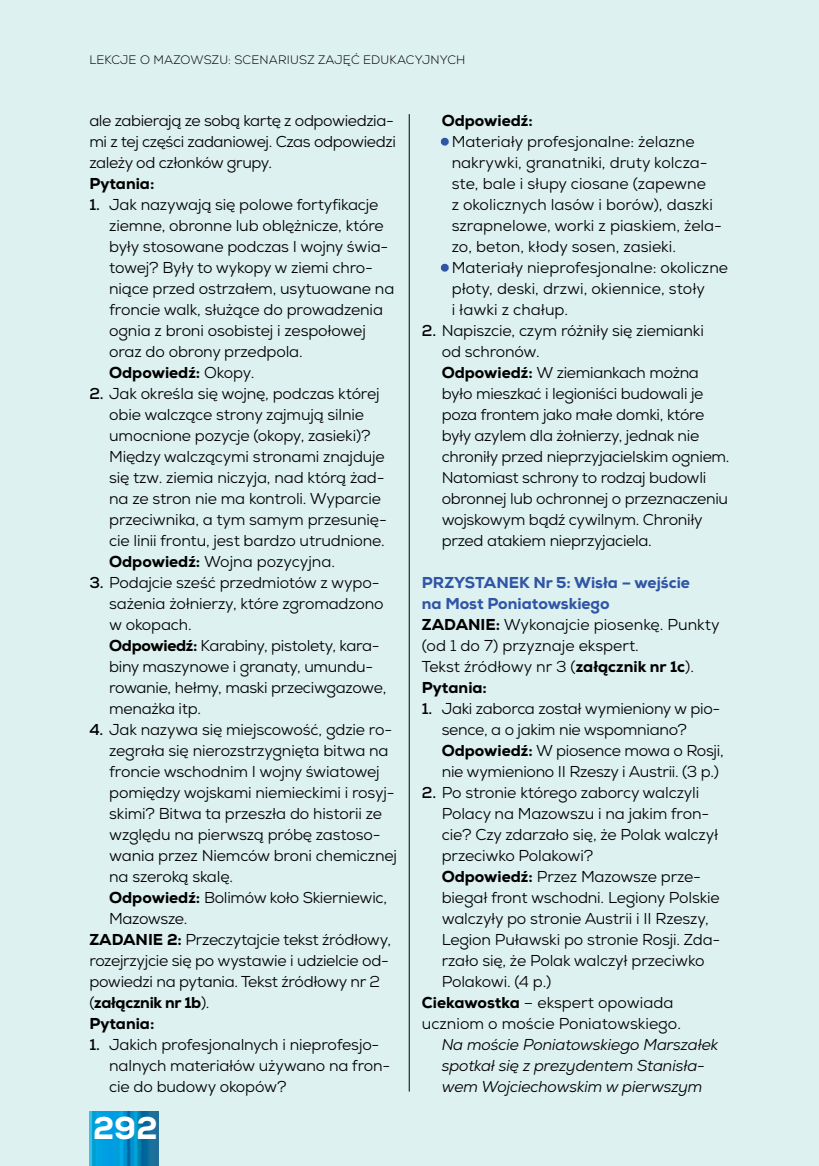
<style>
.page{position:relative;width:819px;height:1166px;background:#ddf1f0}
.page>*{position:absolute;margin:0;border:0;box-sizing:border-box;transform-origin:0 0}
.t1{font:800 31.5px "Nexa";color:#fff}
.t2{font:15.75px/21px "Nexa";letter-spacing:-.01em;color:#000}
.t3{font:italic 15.75px/21px "Nexa";letter-spacing:-.01em;color:#000}
.t4{font:800 15.75px "Nexa";color:#000}
.t5{font:800 15.75px "Nexa";letter-spacing:-.02em;color:#000}
.t6{font:15.75px "Nexa";letter-spacing:-.03em;color:#000}
.t7{font:300 12.25px "Nexa";letter-spacing:.015em;color:#000}
.s1{font-weight:700}
.s2{font-weight:800}
.s3{font-weight:400}
.s4{color:#3155a6}
.s5{font-weight:800;color:#3155a6}
</style>
<div class="page">
<div style="left:441px;top:138px;width:7px;height:8px;border:5px solid #3155a6;border-radius:50%"></div>
<div style="left:441px;top:264px;width:7px;height:8px;border:5px solid #3155a6;border-radius:50%"></div>
<hr style="left:409px;top:114px;width:1px;height:977px;background:#000">
<img style="left:89px;top:1111px;width:70px;height:55px">
<p class="t7" style="left:89px;top:52px;width:377px">LEKCJE O MAZOWSZU: SCENARIUSZ ZAJĘĆ EDUKACYJNYCH</p>
<p class="t2" style="left:89px;top:110px;width:308px">ale zabierają ze sobą kartę z odpowiedzia&shy;mi z tej części zadaniowej. Czas odpowiedzi zależy od członków grupy.</p>
<p class="t4" style="left:89px;top:173px;width:67px">Pytania:</p>
<p class="t2" style="left:109px;top:194px;width:286px;text-indent:-20px"><span class="s1">1.</span> Jak nazywają się polowe fortyfikacje ziemne, obronne lub oblężnicze, które były stosowane podczas I wojny świa&shy;towej? Były to wykopy w ziemi chro&shy;niące przed ostrzałem, usytuowane na froncie walk, służące do prowadzenia ognia z broni osobistej i zespołowej oraz do obrony przedpola.<br><span class="s2">Odpowiedź:</span> Okopy.</p>
<p class="t2" style="left:109px;top:383px;width:279px;text-indent:-20px"><span class="s1">2.</span> Jak określa się wojnę, podczas której obie walczące strony zajmują silnie umocnione pozycje (okopy, zasieki)?<br>Między walczącymi stronami znajduje się tzw. ziemia niczyja, nad którą żad&shy;na ze stron nie ma kontroli. Wyparcie przeciwnika, a tym samym przesunię&shy;cie linii frontu, jest bardzo utrudnione.<br><span class="s2">Odpowiedź:</span> Wojna pozycyjna.</p>
<p class="t2" style="left:109px;top:572px;width:279px;text-indent:-20px"><span class="s1">3.</span> Podajcie sześć przedmiotów z wypo&shy;sażenia żołnierzy, które zgromadzono w okopach.<br><span class="s2">Odpowiedź:</span> Karabiny, pistolety, kara&shy;biny maszynowe i granaty, umundu&shy;rowanie, hełmy, maski przeciwgazowe, menażka itp.</p>
<p class="t2" style="left:89px;top:719px;width:304px"><span class="s1">4.</span> Jak nazywa się miejscowość, gdzie ro-</p>
<p class="t2" style="left:109px;top:740px;width:281px">zegrała się nierozstrzygnięta bitwa na</p>
<p class="t2" style="left:109px;top:761px;width:272px">froncie wschodnim I wojny światowej</p>
<p class="t2" style="left:109px;top:782px;width:287px">pomiędzy wojskami niemieckimi i rosyj-</p>
<p class="t2" style="left:109px;top:803px;width:274px">skimi? Bitwa ta przeszła do historii ze</p>
<p class="t2" style="left:109px;top:824px;width:273px">względu na pierwszą próbę zastoso-</p>
<p class="t2" style="left:109px;top:845px;width:289px">wania przez Niemców broni chemicznej</p>
<p class="t2" style="left:109px;top:866px;width:125px">na szeroką skalę.</p>
<p class="t2" style="left:109px;top:887px;width:279px"><span class="s2">Odpowiedź:</span> Bolimów koło Skierniewic,</p>
<p class="t6" style="left:109px;top:908px;width:80px">Mazowsze.</p>
<p class="t2" style="left:89px;top:929px;width:303px"><span class="s2">ZADANIE 2:</span> Przeczytajcie tekst źródłowy,</p>
<p class="t2" style="left:89px;top:950px;width:301px">rozejrzyjcie się po wystawie i udzielcie od-</p>
<p class="t2" style="left:89px;top:971px;width:292px">powiedzi na pytania. Tekst źródłowy nr 2</p>
<p class="t5" style="left:89px;top:992px;width:122px"><span class="s3">(</span>załącznik nr 1b<span class="s3">).</span></p>
<p class="t4" style="left:89px;top:1013px;width:67px">Pytania:</p>
<p class="t2" style="left:109px;top:1034px;width:283px;text-indent:-20px"><span class="s1">1.</span> Jakich profesjonalnych i nieprofesjo&shy;nalnych materiałów używano na fron&shy;cie do budowy okopów?</p>
<h1 class="t1" style="left:93px;top:1108px;width:66px">292</h1>
<p class="t4" style="left:441px;top:110px;width:93px">Odpowiedź:</p>
<p class="t2" style="left:451px;top:131px;width:272px;text-indent:-10px"><span class="s4">•</span> Materiały profesjonalne: żelazne nakrywki, granatniki, druty kolcza&shy;ste, bale i słupy ciosane (zapewne<br>z okolicznych lasów i borów), daszki szrapnelowe, worki z piaskiem, żela&shy;zo, beton, kłody sosen, zasieki.</p>
<p class="t2" style="left:451px;top:257px;width:278px;text-indent:-10px"><span class="s4">•</span> Materiały nieprofesjonalne: okoliczne płoty, deski, drzwi, okiennice, stoły<br>i ławki z chałup.</p>
<p class="t2" style="left:441px;top:320px;width:289px;text-indent:-20px"><span class="s1">2.</span> Napiszcie, czym różniły się ziemianki<br>od schronów.<br><span class="s2">Odpowiedź:</span> W ziemiankach można było mieszkać i legioniści budowali je poza frontem jako małe domki, które były azylem dla żołnierzy, jednak nie chroniły przed nieprzyjacielskim ogniem.<br>Natomiast schrony to rodzaj budowli obronnej lub ochronnej o przeznaczeniu wojskowym bądź cywilnym. Chroniły przed atakiem nieprzyjaciela.</p>
<p class="t2" style="left:422px;top:572px;width:299px"><span class="s5">PRZYSTANEK Nr 5: Wisła – wejście<br>na Most Poniatowskiego<br></span><span class="s2">ZADANIE:</span> Wykonajcie piosenkę. Punkty (od 1 do 7) przyznaje ekspert.<br>Tekst źródłowy nr 3 (<span class="s2">załącznik nr 1c</span>).<br><span class="s2">Pytania:</span></p>
<p class="t2" style="left:441px;top:698px;width:283px;text-indent:-20px"><span class="s1">1.</span> Jaki zaborca został wymieniony w pio&shy;sence, a o jakim nie wspomniano?<br><span class="s2">Odpowiedź:</span> W piosence mowa o Rosji, nie wymieniono II Rzeszy i Austrii. (3 p.)</p>
<p class="t2" style="left:422px;top:782px;width:279px"><span class="s1">2.</span> Po stronie którego zaborcy walczyli</p>
<p class="t2" style="left:441px;top:803px;width:269px">Polacy na Mazowszu i na jakim fron-</p>
<p class="t2" style="left:441px;top:824px;width:278px">cie? Czy zdarzało się, że Polak walczył</p>
<p class="t2" style="left:441px;top:845px;width:153px">przeciwko Polakowi?</p>
<p class="t2" style="left:441px;top:866px;width:261px"><span class="s2">Odpowiedź:</span> Przez Mazowsze prze-</p>
<p class="t2" style="left:441px;top:887px;width:279px">biegał front wschodni. Legiony Polskie</p>
<p class="t2" style="left:441px;top:908px;width:268px">walczyły po stronie Austrii i II Rzeszy,</p>
<p class="t2" style="left:441px;top:929px;width:280px">Legion Puławski po stronie Rosji. Zda-</p>
<p class="t2" style="left:441px;top:950px;width:264px">rzało się, że Polak walczył przeciwko</p>
<p class="t2" style="left:441px;top:971px;width:111px">Polakowi. (4 p.)</p>
<p class="t2" style="left:422px;top:992px;width:253px"><span class="s2">Ciekawostka</span> – ekspert opowiada</p>
<p class="t2" style="left:422px;top:1013px;width:260px">uczniom o moście Poniatowskiego.</p>
<p class="t3" style="left:441px;top:1034px;width:278px">Na moście Poniatowskiego Marszałek spotkał się z prezydentem Stanisła&shy;wem Wojciechowskim w pierwszym</p>
</div>
